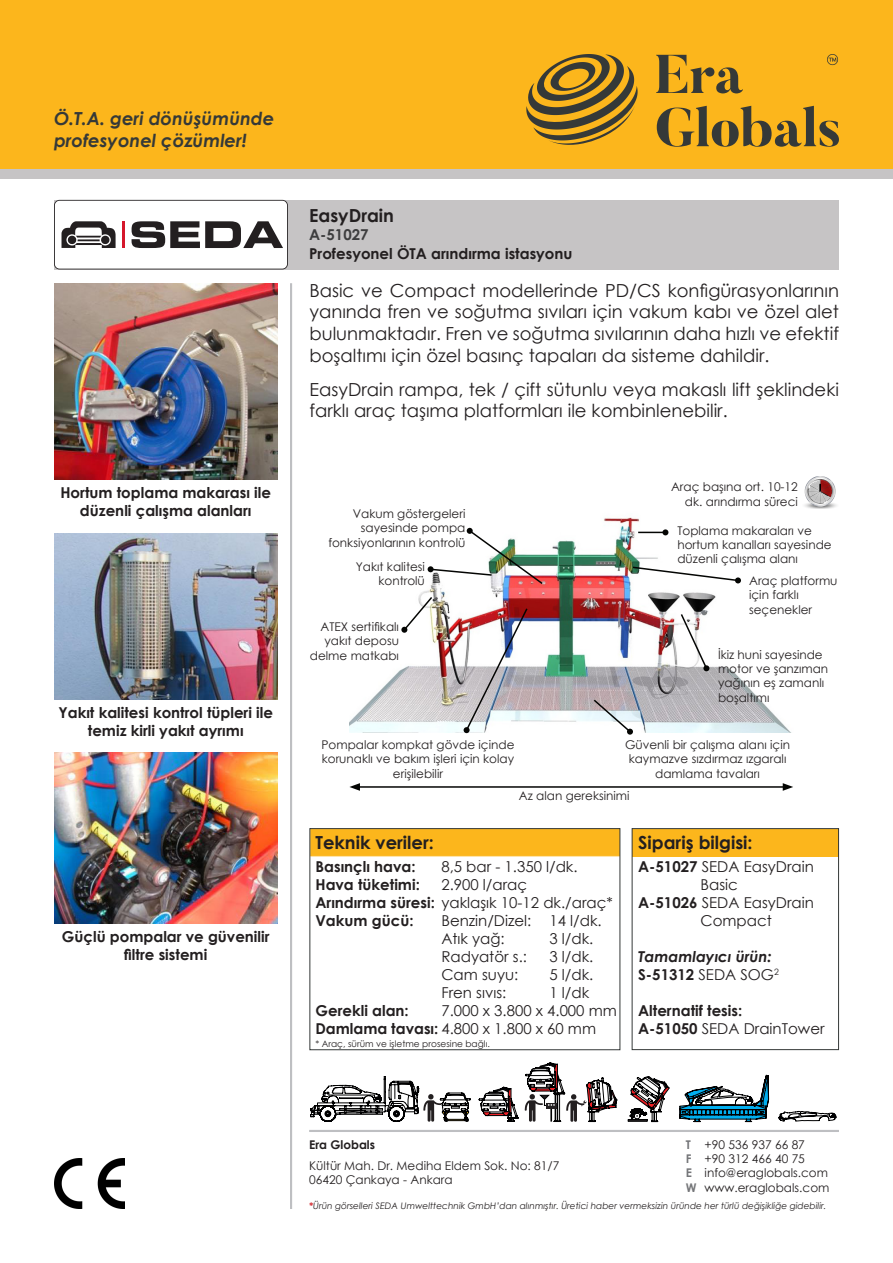
<style>
.page{position:relative;width:893px;height:1263px;background:#fff}
.page>*{position:absolute;margin:0;border:0;box-sizing:border-box;transform-origin:0 0}
.t1{font:18px/21.6px "Century Gothic";color:#231f20;text-align:justify}
.t2{font:italic 700 18px/21.6px "Century Gothic";color:#353938}
.t3{font:700 18px "Century Gothic";color:#231f20}
.t4{font:700 15px/18px "Century Gothic";color:#231f20;text-align:center}
.t5{font:15px/18px "Century Gothic";color:#231f20}
.t6{font:italic 700 15px/18px "Century Gothic";color:#231f20}
.t7{font:700 15px "Century Gothic";color:#3e3e3f}
.t8{font:12px/14.4px "Century Gothic";color:#231f20}
.t9{font:700 12px "Century Gothic";color:#231f20}
.t10{font:700 12px/14.4px "Century Gothic";color:#757679}
.t11{font:italic 9px "Century Gothic";color:#231f20}
.t12{font:9px "Century Gothic";color:#231f20}
.s1{font-weight:400}
.s2{font-weight:700}
.s3{font-style:normal}
.s4{font-weight:400;font-style:normal}
.s5{font-weight:700;color:#d1232a}
</style>
<div class="page">
<div style="left:0;top:0;width:893px;height:179px;background:#c6c4c5"></div>
<div style="left:0;top:0;width:893px;height:168px;background:#fcb61c"></div>
<svg style="left:657px;top:106px;width:182px;height:41px"></svg>
<svg style="left:526px;top:54px;width:112px;height:91px"></svg>
<svg style="left:656px;top:55px;width:87px;height:38px"></svg>
<svg style="left:827px;top:54px;width:11px;height:11px"></svg>
<div style="left:54px;top:200px;width:785px;height:69px;background:#c6c4c5"></div>
<svg style="left:54px;top:200px;width:234px;height:69px;background:#cccaca"></svg>
<hr style="left:290px;top:283px;width:2px;height:926px;background:#bebfc2">
<hr style="left:309px;top:1130px;width:530px;height:2px;background:#bebfc2">
<img style="left:54px;top:283px;width:223px;height:197px">
<img style="left:54px;top:1159px;width:70px;height:50px">
<svg style="left:310px;top:1062px;width:526px;height:60px"></svg>
<div style="left:632px;top:829px;width:206px;height:27px;background:#fcb61c"></div>
<div style="left:632px;top:828px;width:207px;height:222px;border:1px solid #353938"></div>
<div style="left:310px;top:829px;width:310px;height:27px;background:#fcb61c"></div>
<div style="left:309px;top:828px;width:311px;height:222px;border:1px solid #353938"></div>
<img style="left:54px;top:533px;width:223px;height:166px">
<img style="left:54px;top:753px;width:223px;height:170px">
<img style="left:349px;top:517px;width:442px;height:215px">
<hr style="left:358px;top:786px;width:427px;height:2px;background:#040503">
<svg style="left:349px;top:783px;width:11px;height:8px"></svg>
<svg style="left:783px;top:783px;width:10px;height:8px"></svg>
<img style="left:804px;top:503px;width:33px;height:6px">
<svg style="left:805px;top:476px;width:31px;height:30px"></svg>
<svg style="left:805px;top:476px;width:30px;height:30px"></svg>
<svg style="left:806px;top:477px;width:28px;height:28px"></svg>
<div style="left:806px;top:477px;width:29px;height:29px;border:1px solid #ddd;border-radius:50%"></div>
<svg style="left:807px;top:479px;width:26px;height:25px"></svg>
<svg style="left:808px;top:480px;width:24px;height:23px"></svg>
<svg style="left:401px;top:595px;width:33px;height:38px"></svg>
<img style="left:428px;top:528px;width:116px;height:57px">
<svg style="left:464px;top:607px;width:65px;height:126px"></svg>
<svg style="left:592px;top:698px;width:41px;height:37px"></svg>
<svg style="left:679px;top:612px;width:30px;height:59px"></svg>
<svg style="left:631px;top:566px;width:110px;height:17px"></svg>
<svg style="left:638px;top:529px;width:30px;height:6px"></svg>
<h1 class="t2" style="left:54px;top:107px;width:222px">Ö.T.A. geri dönüşümünde profesyonel çözümler!</h1>
<p class="t4" style="left:60px;top:483px;width:212px">Hortum toplama makarası ile düzenli çalışma alanları</p>
<p class="t4" style="left:58px;top:702px;width:216px">Yakıt kalitesi kontrol tüpleri ile temiz kirli yakıt ayrımı</p>
<p class="t4" style="left:62px;top:927px;width:209px">Güçlü pompalar ve güvenilir filtre sistemi</p>
<h1 class="t3" style="left:309px;top:202px;width:86px">EasyDrain</h1>
<p class="t7" style="left:309px;top:223px;width:61px">A-51027</p>
<p class="t4" style="left:309px;top:243px;width:265px">Profesyonel ÖTA arındırma istasyonu</p>
<p class="t1" style="left:309px;top:279px;width:531px">Basic ve Compact modellerinde PD/CS konfigürasyonlarının yanında fren ve soğutma sıvıları için vakum kabı ve özel alet bulunmaktadır. Fren ve soğutma sıvılarının daha hızlı ve efektif boşaltımı için özel basınç tapaları da sisteme dahildir.</p>
<h1 class="t1" style="left:309px;top:378px;width:531px">EasyDrain rampa, tek / çift sütunlu veya makaslı lift şeklindeki farklı araç taşıma platformları ile kombinlenebilir.</h1>
<p class="t8" style="left:328px;top:506px;width:139px;text-align:right">Vakum göstergeleri sayesinde pompa fonksiyonlarının kontrolü</p>
<p class="t8" style="left:356px;top:559px;width:71px;text-align:right">Yakıt kalitesi kontrolü</p>
<p class="t8" style="left:310px;top:619px;width:91px;text-align:right">ATEX sertifikalı yakıt deposu delme matkabı</p>
<p class="t8" style="left:671px;top:480px;width:128px;text-align:right">Araç başına ort. 10-12 dk. arındırma süreci</p>
<p class="t8" style="left:677px;top:523px;width:156px">Toplama makaraları ve hortum kanalları sayesinde düzenli çalışma alanı</p>
<p class="t8" style="left:749px;top:573px;width:90px">Araç platformu için farklı seçenekler</p>
<p class="t8" style="left:718px;top:647px;width:112px">İkiz huni sayesinde motor ve şanzıman yağının eş zamanlı boşaltımı</p>
<p class="t8" style="left:322px;top:737px;width:194px;text-align:center">Pompalar kompkat gövde içinde korunaklı ve bakım işleri için kolay erişilebilir</p>
<p class="t8" style="left:625px;top:737px;width:167px;text-align:center">Güvenli bir çalışma alanı için kaymazve sızdırmaz ızgaralı damlama tavaları</p>
<p class="t8" style="left:519px;top:788px;width:112px">Az alan gereksinimi</p>
<h1 class="t3" style="left:315px;top:829px;width:120px">Teknik veriler:</h1>
<h1 class="t3" style="left:638px;top:829px;width:116px">Sipariş bilgisi:</h1>
<p class="t4" style="left:315px;top:857px;width:299px;text-align:left">Basınçlı hava:<br>Hava tüketimi:<br>Arındırma süresi: <span class="s1">yaklaşık 10-12 dk./araç*<br></span>Vakum gücü:</p>
<p class="t5" style="left:441px;top:858px;width:138px">8,5 bar - 1.350 l/dk.<br>2.900 l/araç</p>
<p class="t5" style="left:441px;top:912px;width:162px">Benzin/Dizel: 14 l/dk.<br>Atık yağ:</p>
<p class="t5" style="left:549px;top:930px;width:45px">3 l/dk.</p>
<p class="t5" style="left:441px;top:948px;width:87px">Radyatör s.:</p>
<p class="t5" style="left:549px;top:948px;width:45px">3 l/dk.</p>
<p class="t5" style="left:441px;top:966px;width:78px">Cam suyu:</p>
<p class="t5" style="left:549px;top:966px;width:45px">5 l/dk.</p>
<p class="t5" style="left:441px;top:984px;width:66px">Fren sıvıs:</p>
<p class="t5" style="left:441px;top:984px;width:177px;text-indent:108px">1 l/dk<br>7.000 x 3.800 x 4.000 mm</p>
<p class="t4" style="left:315px;top:1001px;width:282px;text-align:left">Gerekli alan:<br>Damlama tavası: <span class="s1">4.800 x 1.800 x 60 mm</span></p>
<p class="t12" style="left:315px;top:1038px;width:176px">* Araç, sürüm ve işletme prosesine bağlı.</p>
<p class="t5" style="left:638px;top:858px;width:177px"><span class="s2">A-51027</span> SEDA EasyDrain</p>
<p class="t5" style="left:700px;top:876px;width:39px">Basic</p>
<p class="t5" style="left:638px;top:894px;width:177px"><span class="s2">A-51026</span> SEDA EasyDrain</p>
<p class="t5" style="left:700px;top:912px;width:73px">Compact</p>
<p class="t6" style="left:638px;top:947px;width:142px">Tamamlayıcı ürün:<br><span class="s3">S-51312</span> <span class="s4">SEDA SOG</span><sup>2</sup></p>
<p class="t4" style="left:638px;top:1001px;width:188px;text-align:left">Alternatif tesis:<br>A-51050 <span class="s1">SEDA DrainTower</span></p>
<p class="t9" style="left:309px;top:1135px;width:67px">Era Globals</p>
<p class="t8" style="left:309px;top:1158px;width:252px">Kültür Mah. Dr. Mediha Eldem Sok. No: 81/7<br>06420 Çankaya - Ankara</p>
<p class="t10" style="left:686px;top:1136px;width:12px">T<br>F<br>E<br>W</p>
<p class="t8" style="left:705px;top:1137px;width:126px">+90 536 937 66 87<br>+90 312 466 40 75 info@eraglobals.com www.eraglobals.com</p>
<p class="t11" style="left:309px;top:1199px;width:519px"><span class="s5">*</span>Ürün görselleri SEDA Umwelttechnik GmbH’dan alınmıştır. Üretici haber vermeksizin üründe her türlü değişikliğe gidebilir.</p>
</div>
